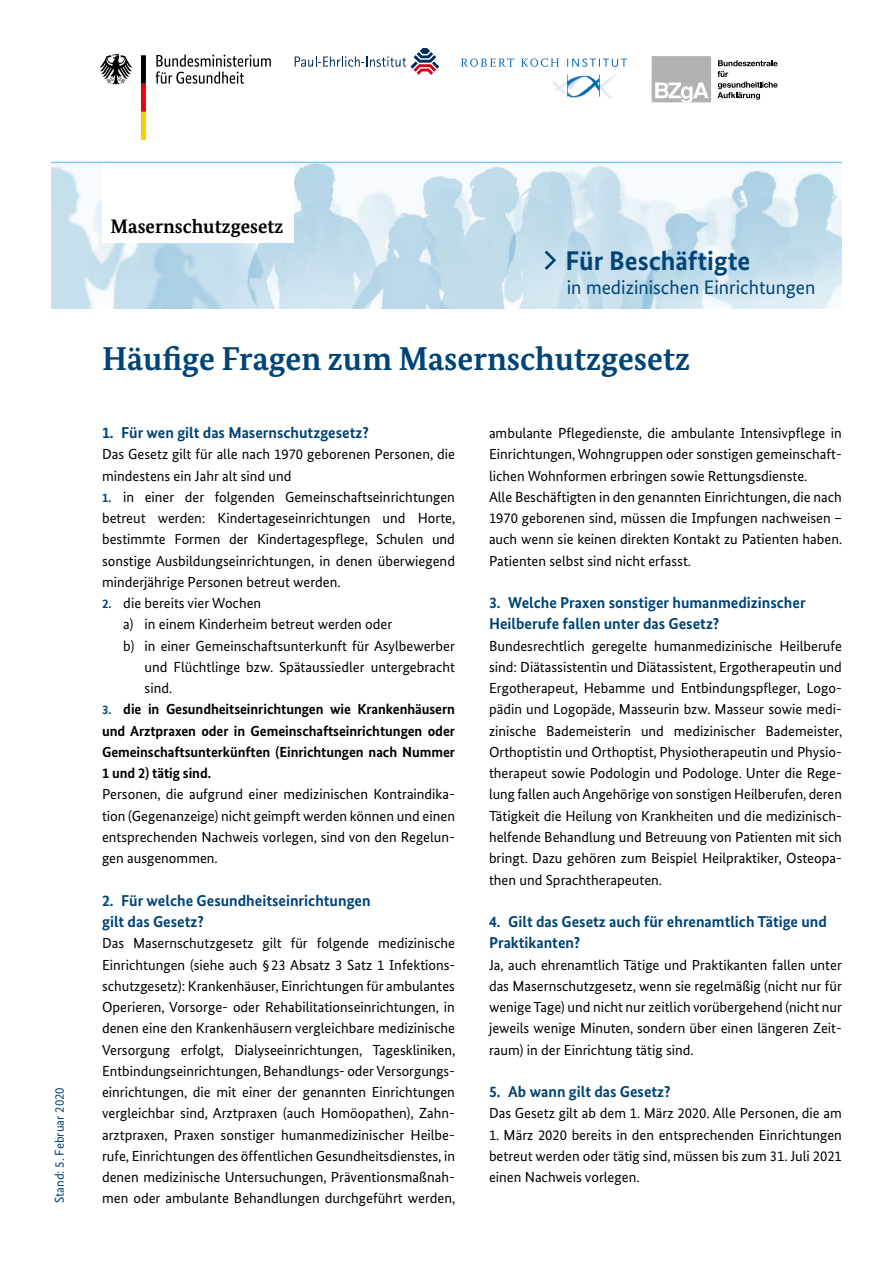
<style>
.page{position:relative;width:893px;height:1263px;background:#fff}
.page>*{position:absolute;margin:0;border:0;box-sizing:border-box;transform-origin:0 0}
.t1{font:700 33px "Bundes Serif";color:#047}
.t2{font:700 27px "Bundes Sans";color:#047}
.t3{font:19.5px "Bundes Sans";color:#047}
.t4{font:700 19.5px "Bundes Serif";color:#000}
.h3-nummeriert{font:700 15.75px/21.3px "Bundes Sans";color:#047}
.t5{font:14.55px/21.3px "Bundes Sans";color:#000;text-align:justify}
.t6{font:700 14.55px/21.3px "Bundes Sans";letter-spacing:-.005em;color:#000;text-align:justify}
.t7{font:12.75px "Bundes Sans";color:#047}
.s1{font-weight:700;font-size:12.75px;color:#047}
.s2{font-size:12.75px;color:#047}
</style>
<div class="page">
<img style="left:51px;top:163px;width:791px;height:145px">
<svg style="left:156px;top:55px;width:115px;height:29px"></svg>
<svg style="left:99px;top:54px;width:33px;height:31px"></svg>
<svg style="left:141px;top:55px;width:5px;height:85px"></svg>
<div style="left:102px;top:162px;width:191px;height:81px;background:#fff"></div>
<hr style="left:51px;top:162px;width:791px;height:1px;background:#7dcef2">
<svg style="left:461px;top:58px;width:166px;height:9px"></svg>
<img style="left:552px;top:73px;width:67px;height:26px">
<svg style="left:717px;top:60px;width:61px;height:40px"></svg>
<div style="left:652px;top:56px;width:59px;height:46px;background:#b2b2b2"></div>
<svg style="left:655px;top:83px;width:54px;height:19px"></svg>
<svg style="left:295px;top:48px;width:144px;height:27px"></svg>
<svg style="left:545px;top:251px;width:11px;height:19px"></svg>
<p class="t7" style="left:52px;top:1203px;width:118px;rotate:-90deg">Stand: 5. Februar 2020</p>
<h3 class="t4" style="left:111px;top:215px;width:174px">Masernschutzgesetz</h3>
<h2 class="t2" style="left:566px;top:244px;width:187px">Für Beschäftigte</h2>
<h3 class="t3" style="left:567px;top:275px;width:250px">in medizinischen Einrichtungen</h3>
<h1 class="t1" style="left:102px;top:339px;width:589px">Häufige Fragen zum Masernschutzgesetz</h1>
<h2 class="h3-nummeriert" style="left:102px;top:422px;width:268px">1. Für wen gilt das Masernschutzgesetz?</h2>
<p class="t5" style="left:102px;top:443px;width:354px">Das Gesetz gilt für alle nach 1970 geborenen Personen, die mindestens ein Jahr alt sind und</p>
<p class="t5" style="left:102px;top:486px;width:355px"><span class="s1">1.</span> in einer der folgenden Gemeinschaftseinrichtungen betreut werden: Kindertageseinrichtungen und Horte, bestimmte Formen der Kindertagespflege, Schulen und sonstige Ausbildungseinrichtungen, in denen überwiegend minderjährige Personen betreut werden.</p>
<p class="t5" style="left:102px;top:592px;width:161px"><span class="s1">2.</span> die bereits vier Wochen</p>
<p class="t5" style="left:123px;top:614px;width:271px">a) in einem Kinderheim betreut werden oder</p>
<p class="t5" style="left:145px;top:635px;width:312px;text-indent:-21px">b) in einer Gemeinschaftsunterkunft für Asylbewerber und Flüchtlinge bzw. Spätaussiedler untergebracht sind.</p>
<p class="t6" style="left:102px;top:699px;width:354px"><span class="s2">3.</span> die in Gesundheitseinrichtungen wie Krankenhäusern und Arztpraxen oder in Gemeinschaftseinrichtungen oder Gemeinschaftsunterkünften (Einrichtungen nach Nummer 1 und 2) tätig sind.</p>
<p class="t5" style="left:102px;top:784px;width:354px">Personen, die aufgrund einer medizinischen Kontraindika&shy;tion (Gegenanzeige) nicht geimpft werden können und einen entsprechenden Nachweis vorlegen, sind von den Regelun&shy;gen ausgenommen.</p>
<h2 class="h3-nummeriert" style="left:102px;top:889px;width:270px">2. Für welche Gesundheitseinrichtungen gilt das Gesetz?</h2>
<p class="t5" style="left:102px;top:932px;width:355px">Das Masernschutzgesetz gilt für folgende medizinische Einrichtungen (siehe auch §23 Absatz 3 Satz 1 Infektions&shy;schutzgesetz): Krankenhäuser, Einrichtungen für ambulantes Operieren, Vorsorge- oder Rehabilitationseinrichtungen, in denen eine den Krankenhäusern vergleichbare medizinische Versorgung erfolgt, Dialyseeinrichtungen, Tageskliniken, Entbindungseinrichtungen, Behandlungs- oder Versorgungs&shy;einrichtungen, die mit einer der genannten Einrichtungen vergleichbar sind, Arztpraxen (auch Homöopathen), Zahn&shy;arztpraxen, Praxen sonstiger humanmedizinischer Heilbe&shy;rufe, Einrichtungen des öffentlichen Gesundheitsdienstes, in denen medizinische Untersuchungen, Präventionsmaßnah&shy;men oder ambulante Behandlungen durchgeführt werden,</p>
<p class="t5" style="left:489px;top:422px;width:354px">ambulante Pflegedienste, die ambulante Intensivpflege in Einrichtungen, Wohngruppen oder sonstigen gemeinschaft&shy;lichen Wohnformen erbringen sowie Rettungsdienste.</p>
<p class="t5" style="left:489px;top:486px;width:355px">Alle Beschäftigten in den genannten Einrichtungen, die nach 1970 geborenen sind, müssen die Impfungen nachweisen – auch wenn sie keinen direkten Kontakt zu Patienten haben.<br>Patienten selbst sind nicht erfasst.</p>
<h2 class="h3-nummeriert" style="left:489px;top:592px;width:318px">3. Welche Praxen sonstiger humanmedizinscher<br>Heilberufe fallen unter das Gesetz?</h2>
<p class="t5" style="left:489px;top:635px;width:355px;text-align:left">Bundesrechtlich geregelte humanmedizinische Heilberufe sind: Diätassistentin und Diätassistent, Ergotherapeutin und Ergotherapeut, Hebamme und Entbindungspfleger, Logo&shy;pädin und Logopäde, Masseurin bzw. Masseur sowie medi&shy;zinische Bademeisterin und medizinischer Bademeister, Orthoptistin und Orthoptist, Physiotherapeutin und Physio&shy;therapeut sowie Podologin und Podologe. Unter die Rege&shy;lung fallen auch Angehörige von sonstigen Heilberufen, deren Tätigkeit die Heilung von Krankheiten und die medizinisch&shy;helfende Behandlung und Betreuung von Patienten mit sich bringt. Dazu gehören zum Beispiel Heilpraktiker, Osteopa&shy;then und Sprachtherapeuten.</p>
<h2 class="h3-nummeriert" style="left:489px;top:911px;width:339px">4. Gilt das Gesetz auch für ehrenamtlich Tätige und<br>Praktikanten?</h2>
<p class="t5" style="left:489px;top:954px;width:354px">Ja, auch ehrenamtlich Tätige und Praktikanten fallen unter das Masernschutzgesetz, wenn sie regelmäßig (nicht nur für wenige Tage) und nicht nur zeitlich vorübergehend (nicht nur jeweils wenige Minuten, sondern über einen längeren Zeit&shy;raum) in der Einrichtung tätig sind.</p>
<h2 class="h3-nummeriert" style="left:489px;top:1081px;width:183px">5. Ab wann gilt das Gesetz?</h2>
<p class="t5" style="left:489px;top:1102px;width:354px">Das Gesetz gilt ab dem 1. März 2020. Alle Personen, die am</p>
<p class="t5" style="left:489px;top:1124px;width:354px">1. März 2020 bereits in den entsprechenden Einrichtungen betreut werden oder tätig sind, müssen bis zum 31. Juli 2021 einen Nachweis vorlegen.</p>
</div>
